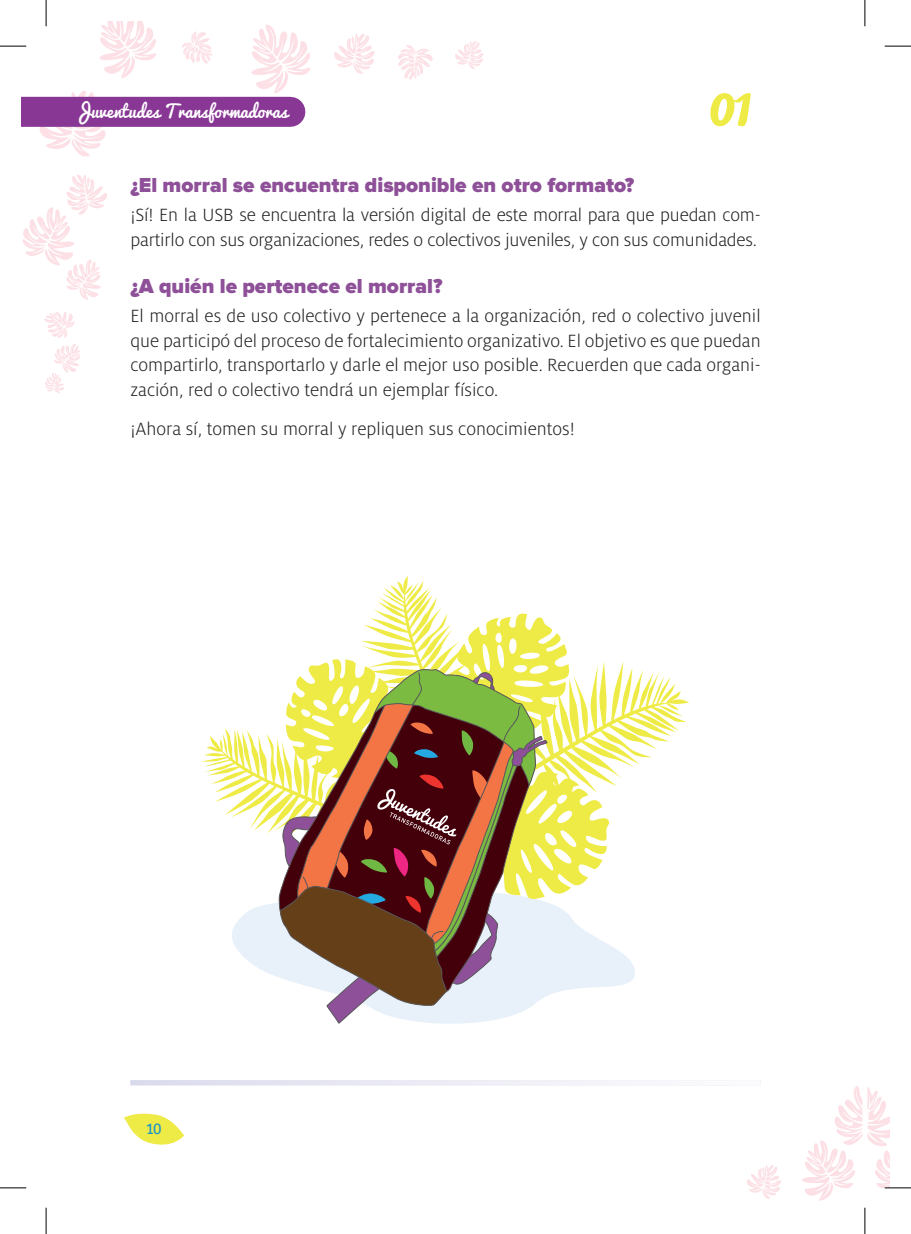
<style>
.page{position:relative;width:911px;height:1234px;background:#fff}
.page>*{position:absolute;margin:0;border:0;box-sizing:border-box;transform-origin:0 0}
.t1{font:64.05px "Pacifico";color:#efeb46}
.t2{font:900 21px "Proxima Nova";color:#8e5098}
.t3{font:300 19.6px/24.5px "Milo OT";letter-spacing:-.01em;color:#231f20}
.t4{font:17.5px "Pacifico";color:#fff}
.t5{font:15.75px "Bree";color:#2095c6}
</style>
<div class="page">
<svg style="left:338px;top:1007px;width:192px;height:17px"></svg>
<svg style="left:327px;top:1007px;width:171px;height:16px"></svg>
<svg style="left:202px;top:576px;width:487px;height:430px"></svg>
<svg style="left:39px;top:91px;width:68px;height:66px"></svg>
<div style="left:21px;top:97px;width:269px;height:30px;background:#883795"></div>
<svg style="left:251px;top:25px;width:59px;height:69px"></svg>
<svg style="left:334px;top:34px;width:41px;height:40px"></svg>
<svg style="left:44px;top:312px;width:36px;height:81px"></svg>
<svg style="left:22px;top:174px;width:85px;height:126px"></svg>
<svg style="left:455px;top:41px;width:28px;height:28px"></svg>
<svg style="left:398px;top:45px;width:35px;height:35px"></svg>
<svg style="left:182px;top:31px;width:30px;height:32px"></svg>
<svg style="left:100px;top:21px;width:56px;height:57px"></svg>
<svg style="left:747px;top:1165px;width:34px;height:33px"></svg>
<svg style="left:130px;top:1080px;width:536px;height:5px;fill:#eaeaf4"></svg>
<svg style="left:124px;top:1113px;width:60px;height:32px"></svg>
<svg style="left:0;top:46px;width:26px;height:1px"></svg>
<svg style="left:884px;top:46px;width:27px;height:1px"></svg>
<svg style="left:0;top:1187px;width:26px;height:1px"></svg>
<svg style="left:802px;top:1086px;width:109px;height:115px"></svg>
<svg style="left:46px;top:0;width:1px;height:26px"></svg>
<svg style="left:46px;top:1207px;width:1px;height:26px"></svg>
<svg style="left:864px;top:0;width:1px;height:26px"></svg>
<svg style="left:864px;top:1207px;width:1px;height:26px"></svg>
<p class="t4" style="left:74px;top:102px;width:215px">Juventudes Transformadoras</p>
<h1 class="t1" style="left:709px;top:67px;width:46px">01</h1>
<p class="t2" style="left:130px;top:172px;width:505px">¿El morral se encuentra disponible en otro formato?</p>
<p class="t3" style="left:130px;top:203px;width:632px">¡Sí! En la USB se encuentra la versión digital de este morral para que puedan com&shy;partirlo con sus organizaciones, redes o colectivos juveniles, y con sus comunidades.</p>
<p class="t2" style="left:130px;top:273px;width:313px">¿A quién le pertenece el morral?</p>
<p class="t3" style="left:130px;top:304px;width:632px;text-align:justify">El morral es de uso colectivo y pertenece a la organización, red o colectivo juvenil que participó del proceso de fortalecimiento organizativo. El objetivo es que puedan compartirlo, transportarlo y darle el mejor uso posible. Recuerden que cada organi&shy;zación, red o colectivo tendrá un ejemplar físico.</p>
<p class="t3" style="left:130px;top:417px;width:446px">¡Ahora sí, tomen su morral y repliquen sus conocimientos!</p>
<p class="t5" style="left:146px;top:1116px;width:17px">10</p>
</div>
